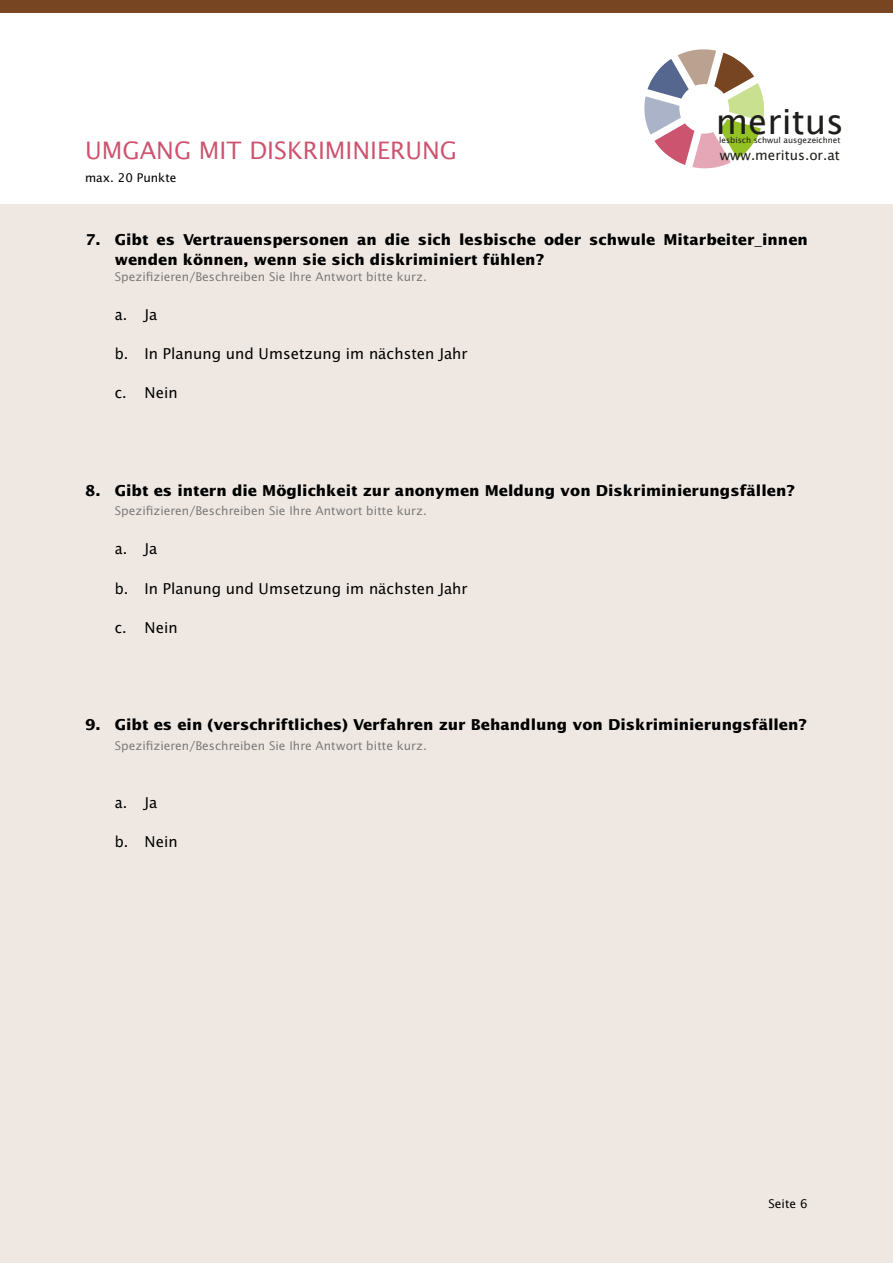
<style>
.page{position:relative;width:893px;height:1263px;background:#fff}
.page>*{position:absolute;margin:0;border:0;box-sizing:border-box;transform-origin:0 0}
.t1{font:34.65px "Lucida Grande";color:#1e1e1c}
.t2{font:24px "Lucida Sans Std";color:#cd536f}
.t3{font:700 15px/19.5px "Lucida Sans Std";color:#000}
.t4{font:15px "Lucida Sans Std";color:#000}
.t5{font:15px "Lucida Grande";color:#000;scale:.95 1}
.t6{font:13.5px "Lucida Grande";color:#1e1e1c}
.t7{font:12px "Lucida Sans Std";color:#7c7b7b}
.t8{font:12px "Lucida Sans Std";color:#000}
.t9{font:8.25px "Lucida Grande";color:#1e1e1c}
.s1{font-family:"Lucida Sans Std"}
.s2{font-family:"Lucida Grande"}
</style>
<div class="page">
<div style="left:0;top:204px;width:893px;height:1059px;background:#efe8e2"></div>
<svg style="left:644px;top:49px;width:121px;height:120px"></svg>
<div style="left:0;top:0;width:893px;height:13px;background:#774522"></div>
<h1 class="t1" style="left:716px;top:101px;width:130px">meritus</h1>
<p class="t9" style="left:719px;top:136px;width:123px">lesbisch schwul ausgezeichnet</p>
<h2 class="t2" style="left:85px;top:137px;width:374px">UMGANG MIT DISKRIMINIERUNG</h2>
<p class="t6" style="left:720px;top:147px;width:122px">www.meritus.or.at</p>
<p class="t8" style="left:85px;top:171px;width:93px">max. 20 Punkte</p>
<p class="t3" style="left:115px;top:231px;width:695px;text-indent:-30px">7. Gibt es Vertrauenspersonen an die sich lesbische oder schwule Mitarbeiter_innen wenden können, wenn sie sich diskriminiert fühlen?</p>
<p class="t7" style="left:115px;top:270px;width:314px">Spezifizieren/Beschreiben Sie Ihre Antwort bitte kurz.</p>
<p class="t5" style="left:115px;top:306px;width:46px">a. <span class="s1">Ja</span></p>
<p class="t4" style="left:115px;top:345px;width:354px"><span class="s2">b.</span> In Planung und Umsetzung im nächsten Jahr</p>
<p class="t4" style="left:115px;top:384px;width:64px"><span class="s2">c.</span> Nein</p>
<p class="t3" style="left:85px;top:481px;width:711px">8. Gibt es intern die Möglichkeit zur anonymen Meldung von Diskriminierungsfällen?</p>
<p class="t7" style="left:115px;top:504px;width:314px">Spezifizieren/Beschreiben Sie Ihre Antwort bitte kurz.</p>
<p class="t5" style="left:115px;top:540px;width:46px">a. <span class="s1">Ja</span></p>
<p class="t4" style="left:115px;top:579px;width:354px"><span class="s2">b.</span> In Planung und Umsetzung im nächsten Jahr</p>
<p class="t4" style="left:115px;top:618px;width:64px"><span class="s2">c.</span> Nein</p>
<p class="t3" style="left:85px;top:715px;width:724px">9. Gibt es ein (verschriftliches) Verfahren zur Behandlung von Diskriminierungsfällen?</p>
<p class="t7" style="left:115px;top:738px;width:314px">Spezifizieren/Beschreiben Sie Ihre Antwort bitte kurz.</p>
<p class="t5" style="left:115px;top:794px;width:46px">a. <span class="s1">Ja</span></p>
<p class="t4" style="left:115px;top:833px;width:64px"><span class="s2">b.</span> Nein</p>
<p class="t8" style="left:768px;top:1197px;width:41px">Seite 6</p>
</div>
